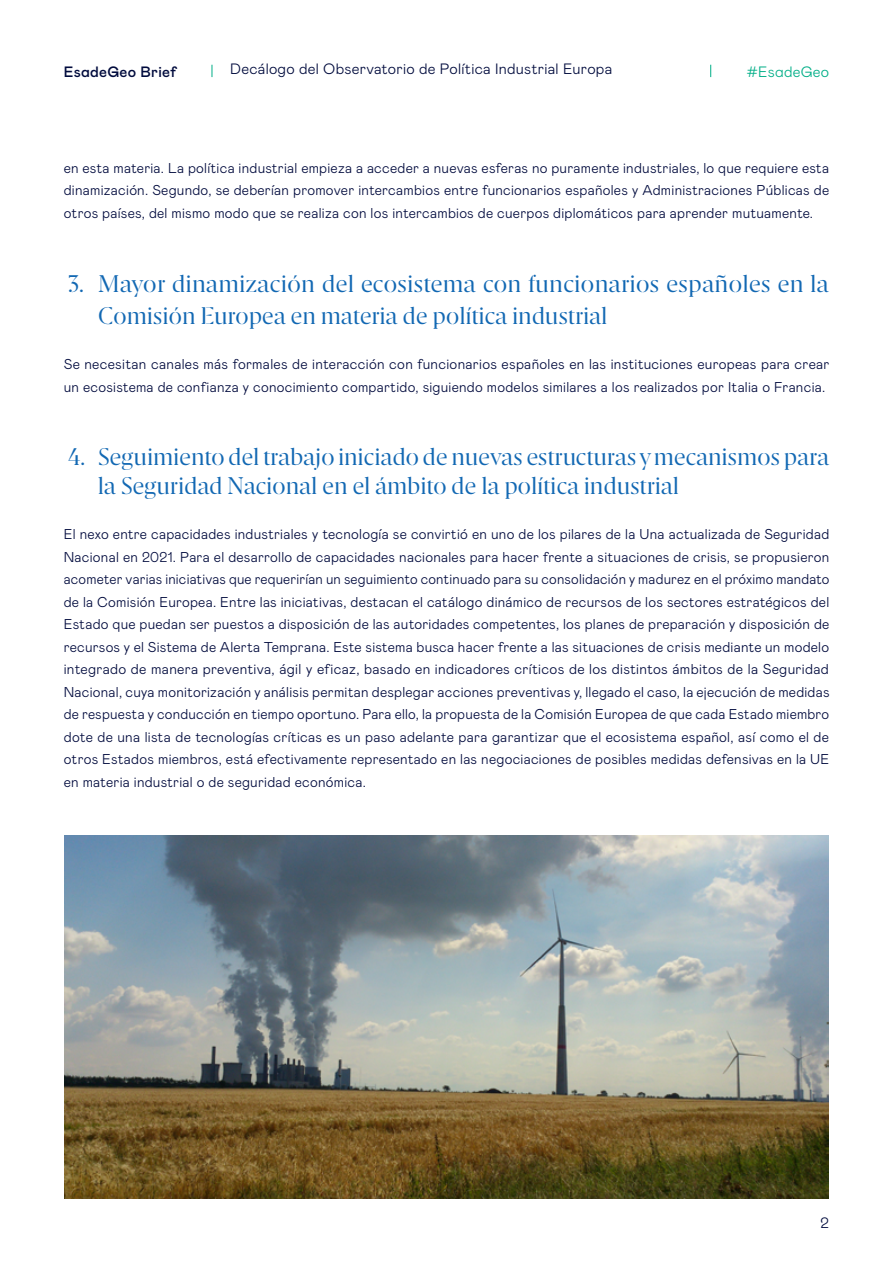
<style>
.page{position:relative;width:893px;height:1263px;background:#fff}
.page>*{position:absolute;margin:0;border:0;box-sizing:border-box;transform-origin:0 0}
.t1{font:24px/32.4px "Esade";letter-spacing:-.01em;color:#1268b3}
.t2{font:300 15px "Mabry Pro";letter-spacing:.02em;color:#000b3d}
.t3{font:500 15px "Mabry Pro";letter-spacing:.02em;color:#000b3d}
.t4{font:300 15px "Mabry Pro";letter-spacing:.02em;color:#00ae87}
.t5{font:300 14.25px/22.5px "Mabry Pro";letter-spacing:.02em;color:#000a3d;text-align:justify}
</style>
<div class="page">
<svg style="left:212px;top:65px;width:1px;height:12px"></svg>
<svg style="left:710px;top:65px;width:1px;height:12px"></svg>
<img style="left:65px;top:836px;width:763px;height:362px">
<p class="t3" style="left:64px;top:61px;width:114px">EsadeGeo Brief</p>
<p class="t2" style="left:230px;top:58px;width:384px">Decálogo del Observatorio de Política Industrial Europa</p>
<p class="t4" style="left:746px;top:61px;width:84px">#EsadeGeo</p>
<p class="t5" style="left:64px;top:156px;width:767px">en esta materia. La política industrial empieza a acceder a nuevas esferas no puramente industriales, lo que requiere esta dinamización. Segundo, se deberían promover intercambios entre funcionarios españoles y Administraciones Públicas de otros países, del mismo modo que se realiza con los intercambios de cuerpos diplomáticos para aprender mutuamente.</p>
<h1 class="t1" style="left:98px;top:266px;width:733px;text-indent:-30px">3. Mayor dinamización del ecosistema con funcionarios españoles en la<br>Comisión Europea en materia de política industrial</h1>
<p class="t5" style="left:64px;top:352px;width:767px">Se necesitan canales más formales de interacción con funcionarios españoles en las instituciones europeas para crear un ecosistema de confianza y conocimiento compartido, siguiendo modelos similares a los realizados por Italia o Francia.</p>
<h1 class="t1" style="left:98px;top:442px;width:733px;line-height:28.8px;text-indent:-30px">4. Seguimiento del trabajo iniciado de nuevas estructuras y mecanismos para la Seguridad Nacional en el ámbito de la política industrial</h1>
<p class="t5" style="left:64px;top:522px;width:767px">El nexo entre capacidades industriales y tecnología se convirtió en uno de los pilares de la Una actualizada de Seguridad Nacional en 2021. Para el desarrollo de capacidades nacionales para hacer frente a situaciones de crisis, se propusieron acometer varias iniciativas que requerirían un seguimiento continuado para su consolidación y madurez en el próximo mandato de la Comisión Europea. Entre las iniciativas, destacan el catálogo dinámico de recursos de los sectores estratégicos del Estado que puedan ser puestos a disposición de las autoridades competentes, los planes de preparación y disposición de recursos y el Sistema de Alerta Temprana. Este sistema busca hacer frente a las situaciones de crisis mediante un modelo integrado de manera preventiva, ágil y eficaz, basado en indicadores críticos de los distintos ámbitos de la Seguridad Nacional, cuya monitorización y análisis permitan desplegar acciones preventivas y, llegado el caso, la ejecución de medidas de respuesta y conducción en tiempo oportuno. Para ello, la propuesta de la Comisión Europea de que cada Estado miembro dote de una lista de tecnologías críticas es un paso adelante para garantizar que el ecosistema español, así como el de otros Estados miembros, está efectivamente representado en las negociaciones de posibles medidas defensivas en la UE en materia industrial o de seguridad económica.</p>
<p class="t2" style="left:821px;top:1212px;width:10px">2</p>
</div>
